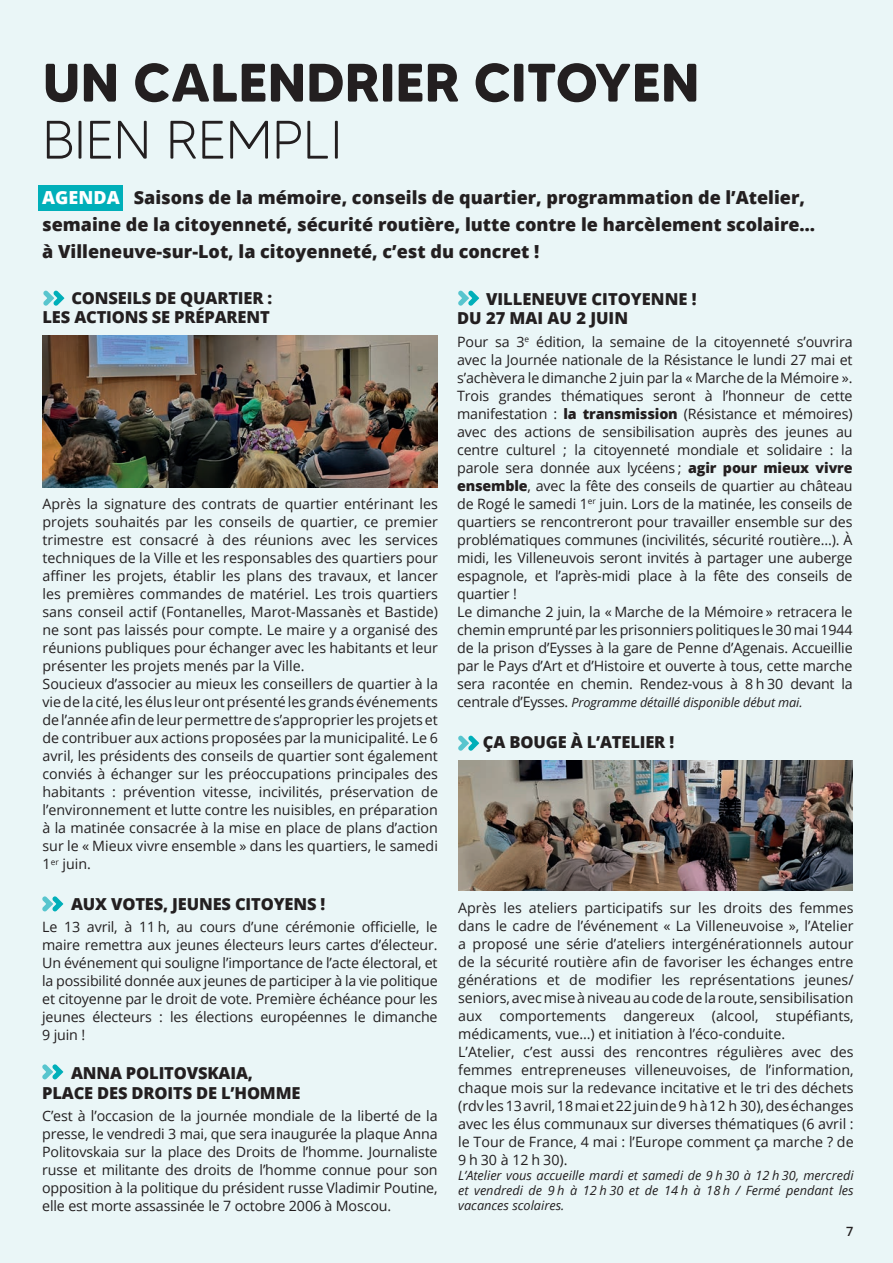
<style>
.page{position:relative;width:893px;height:1263px;background:#eaf6f7}
.page>*{position:absolute;margin:0;border:0;box-sizing:border-box;transform-origin:0 0}
.t1{font:700 54px "MADE Tommy Soft";color:#231f20}
.t2{font:300 54px "MADE Tommy Soft";color:#231f20}
.t3{font:800 18px/27px "Open Sans";color:#231f20}
.t4{font:800 16.5px/19.5px "Open Sans";letter-spacing:-.01em;color:#231f20}
.t5{font:14.25px/18px "Open Sans";color:#231f20}
.t6{font:italic 12.75px/15px "Open Sans";color:#231f20;text-align:justify}
.t7{font:600 12.75px "Open Sans";color:#231f20}
.s1{color:#fff}
.s2{font-weight:800}
.s3{font-style:normal;font-size:14.25px}
</style>
<div class="page">
<div style="left:39px;top:185px;width:84px;height:25px;background:#00afb9"></div>
<img style="left:43px;top:336px;width:395px;height:152px">
<img style="left:458px;top:760px;width:394px;height:131px">
<svg style="left:42px;top:1064px;width:21px;height:15px"></svg>
<svg style="left:42px;top:896px;width:21px;height:15px"></svg>
<svg style="left:43px;top:291px;width:21px;height:15px"></svg>
<svg style="left:458px;top:291px;width:21px;height:15px"></svg>
<svg style="left:458px;top:736px;width:21px;height:15px"></svg>
<h1 class="t1" style="left:43px;top:49px;width:658px">UN CALENDRIER CITOYEN</h1>
<h1 class="t2" style="left:43px;top:107px;width:301px">BIEN REMPLI</h1>
<p class="t3" style="left:42px;top:183px;width:774px"><span class="s1">AGENDA</span> Saisons de la mémoire, conseils de quartier, programmation de l’Atelier, semaine de la citoyenneté, sécurité routière, lutte contre le harcèlement scolaire… à Villeneuve-sur-Lot, la citoyenneté, c’est du concret !</p>
<p class="t4" style="left:43px;top:287px;width:231px;text-align:right">CONSEILS DE QUARTIER :<br>LES ACTIONS SE PRÉPARENT</p>
<p class="t4" style="left:457px;top:288px;width:241px;text-indent:29px">VILLENEUVE CITOYENNE !<br>DU 27 MAI AU 2 JUIN</p>
<p class="t5" style="left:457px;top:332px;width:397px">Pour sa 3<sup>e</sup> édition, la semaine de la citoyenneté s’ouvrira avec la Journée nationale de la Résistance le lundi 27 mai et s’achèvera le dimanche 2 juin par la « Marche de la Mémoire ».<br>Trois grandes thématiques seront à l’honneur de cette manifestation : <span class="s2">la transmission</span> (Résistance et mémoires) avec des actions de sensibilisation auprès des jeunes au centre culturel ; la citoyenneté mondiale et solidaire : la parole sera donnée aux lycéens ; <span class="s2">agir pour mieux vivre ensemble</span>, avec la fête des conseils de quartier au château de Rogé le samedi 1<sup>er</sup> juin. Lors de la matinée, les conseils de quartiers se rencontreront pour travailler ensemble sur des problématiques communes (incivilités, sécurité routière…). À midi, les Villeneuvois seront invités à partager une auberge espagnole, et l’après-midi place à la fête des conseils de quartier !<br>Le dimanche 2 juin, la « Marche de la Mémoire » retracera le chemin emprunté par les prisonniers politiques le 30 mai 1944 de la prison d’Eysses à la gare de Penne d’Agenais. Accueillie par le Pays d’Art et d’Histoire et ouverte à tous, cette marche sera racontée en chemin. Rendez-vous à 8 h 30 devant la</p>
<p class="t6" style="left:457px;top:694px;width:347px"><span class="s3">centrale d’Eysses.</span> Programme détaillé disponible début mai.</p>
<p class="t4" style="left:483px;top:732px;width:193px">ÇA BOUGE À L’ATELIER !</p>
<p class="t5" style="left:43px;top:495px;width:397px">Après la signature des contrats de quartier entérinant les projets souhaités par les conseils de quartier, ce premier trimestre est consacré à des réunions avec les services techniques de la Ville et les responsables des quartiers pour affiner les projets, établir les plans des travaux, et lancer les premières commandes de matériel. Les trois quartiers sans conseil actif (Fontanelles, Marot-Massanès et Bastide) ne sont pas laissés pour compte. Le maire y a organisé des réunions publiques pour échanger avec les habitants et leur présenter les projets menés par la Ville.<br>Soucieux d’associer au mieux les conseillers de quartier à la vie de la cité, les élus leur ont présenté les grands événements de l’année afin de leur permettre de s’approprier les projets et de contribuer aux actions proposées par la municipalité. Le 6 avril, les présidents des conseils de quartier sont également conviés à échanger sur les préoccupations principales des habitants : prévention vitesse, incivilités, préservation de l’environnement et lutte contre les nuisibles, en préparation à la matinée consacrée à la mise en place de plans d’action sur le « Mieux vivre ensemble » dans les quartiers, le samedi 1<sup>er</sup> juin.</p>
<p class="t4" style="left:71px;top:893px;width:256px">AUX VOTES, JEUNES CITOYENS !</p>
<p class="t5" style="left:42px;top:918px;width:397px;text-align:justify">Le 13 avril, à 11 h, au cours d’une cérémonie officielle, le maire remettra aux jeunes électeurs leurs cartes d’électeur.<br>Un événement qui souligne l’importance de l’acte électoral, et la possibilité donnée aux jeunes de participer à la vie politique et citoyenne par le droit de vote. Première échéance pour les jeunes électeurs : les élections européennes le dimanche 9 juin !</p>
<p class="t4" style="left:42px;top:1062px;width:260px;text-indent:29px">ANNA POLITOVSKAIA,<br>PLACE DES DROITS DE L’HOMME</p>
<p class="t5" style="left:42px;top:1106px;width:397px;text-align:justify">C’est à l’occasion de la journée mondiale de la liberté de la presse, le vendredi 3 mai, que sera inaugurée la plaque Anna Politovskaia sur la place des Droits de l’homme. Journaliste russe et militante des droits de l’homme connue pour son opposition à la politique du président russe Vladimir Poutine, elle est morte assassinée le 7 octobre 2006 à Moscou.</p>
<p class="t5" style="left:458px;top:898px;width:397px">Après les ateliers participatifs sur les droits des femmes dans le cadre de l’événement « La Villeneuvoise », l’Atelier a proposé une série d’ateliers intergénérationnels autour de la sécurité routière afin de favoriser les échanges entre générations et de modifier les représentations jeunes/ seniors, avec mise à niveau au code de la route, sensibilisation aux comportements dangereux (alcool, stupéfiants, médicaments, vue…) et initiation à l’éco-conduite.<br>L’Atelier, c’est aussi des rencontres régulières avec des femmes entrepreneuses villeneuvoises, de l’information, chaque mois sur la redevance incitative et le tri des déchets (rdv les 13 avril, 18 mai et 22 juin de 9 h à 12 h 30), des échanges avec les élus communaux sur diverses thématiques (6 avril : le Tour de France, 4 mai : l’Europe comment ça marche ? de 9 h 30 à 12 h 30).</p>
<p class="t6" style="left:458px;top:1167px;width:397px">L’Atelier vous accueille mardi et samedi de 9 h 30 à 12 h 30, mercredi et vendredi de 9 h à 12 h 30 et de 14 h à 18 h / Fermé pendant les vacances scolaires.</p>
<p class="t7" style="left:846px;top:1223px;width:9px">7</p>
</div>
